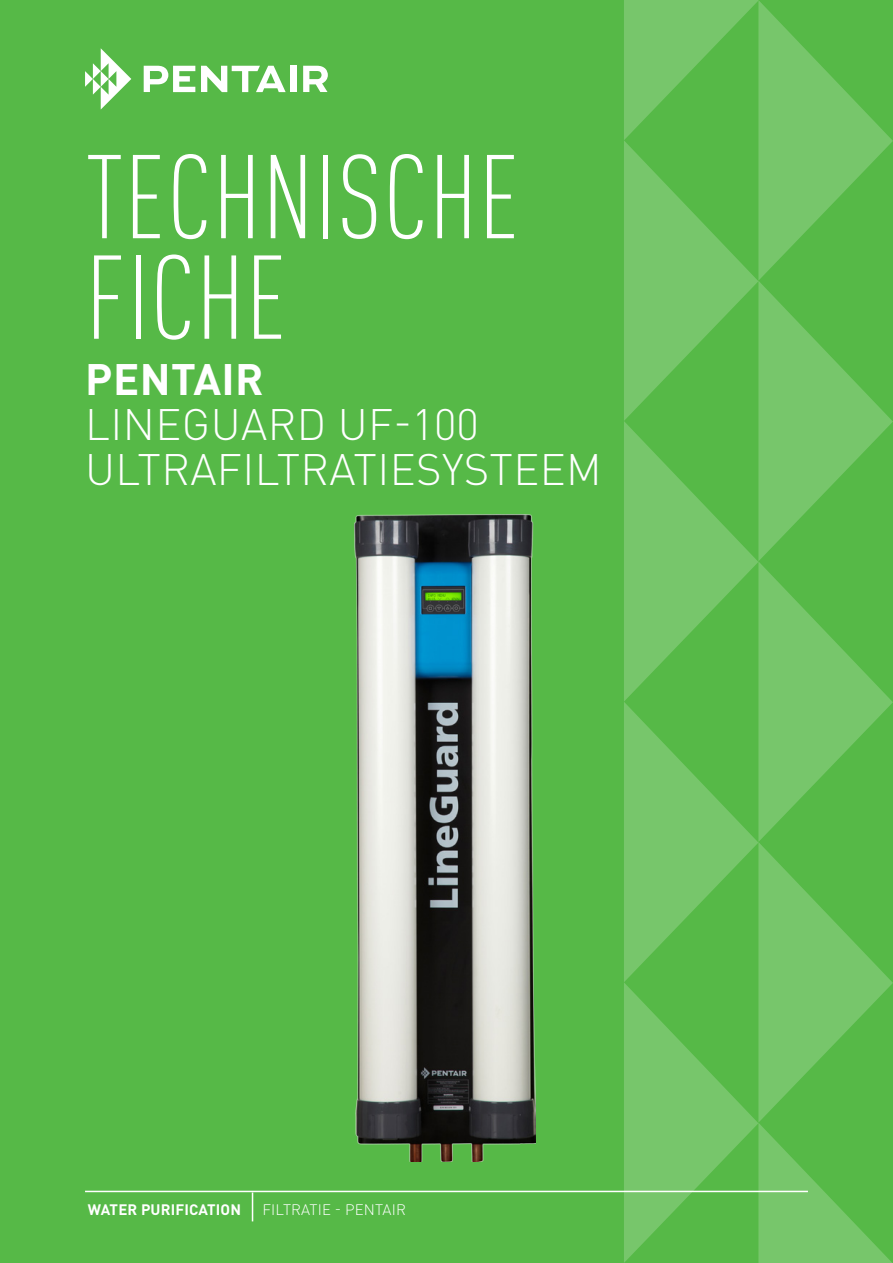
<style>
.page{position:relative;width:893px;height:1263px;background:#fff}
.page>*{position:absolute;margin:0;border:0;box-sizing:border-box;transform-origin:0 0}
.t1{font:300 condensed 117px/100.5px "DIN Pro";letter-spacing:.01em;color:#fff}
.t2{font:300 43.5px/45px "DIN Pro";letter-spacing:.01em;color:#fff}
.t3{font:700 43.5px "DIN Pro";letter-spacing:.01em;color:#fff}
.t4{font:700 15px "DIN Pro";letter-spacing:.01em;color:#fff}
.t5{font:300 15px "DIN Pro";letter-spacing:.01em;color:#fff}
</style>
<div class="page">
<div style="left:0;top:0;width:624px;height:1263px;background:#56b947"></div>
<svg style="left:85px;top:48px;width:46px;height:62px"></svg>
<svg style="left:144px;top:66px;width:51px;height:26px"></svg>
<svg style="left:201px;top:66px;width:85px;height:26px"></svg>
<div style="left:290px;top:66px;width:6px;height:26px;background:#fff"></div>
<svg style="left:303px;top:66px;width:25px;height:26px"></svg>
<svg style="left:624px;top:0;width:269px;height:1263px;background:#66bf59"></svg>
<hr style="left:85px;top:1191px;width:723px;height:1px;background:#fff">
<svg style="left:252px;top:1192px;width:1px;height:29px"></svg>
<img style="left:354px;top:515px;width:181px;height:647px">
<h1 class="t1" style="left:86px;top:140px;width:436px">TECHNISCHE<br>FICHE</h1>
<p class="t3" style="left:85px;top:343px;width:180px">PENTAIR</p>
<p class="t2" style="left:85px;top:398px;width:518px">LINEGUARD UF-100<br>ULTRAFILTRATIESYSTEEM</p>
<p class="t4" style="left:88px;top:1197px;width:155px">WATER PURIFICATION</p>
<p class="t5" style="left:262px;top:1198px;width:145px">FILTRATIE - PENTAIR</p>
</div>
